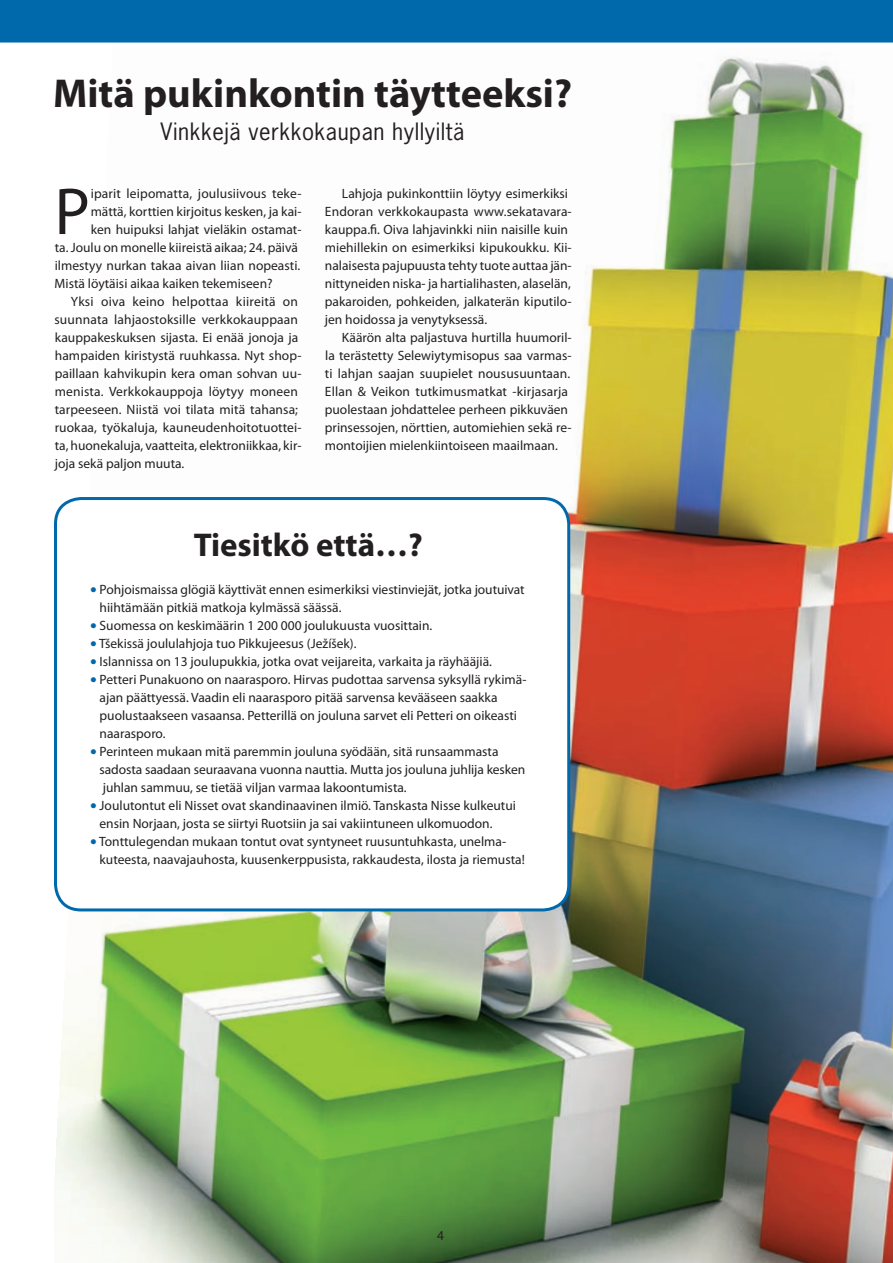
<style>
.page{position:relative;width:893px;height:1263px;background:#fff}
.page>*{position:absolute;margin:0;border:0;box-sizing:border-box;transform-origin:0 0}
.t1{font:66.9px "Myriad Pro";color:#231f20}
.t2{font:700 40.5px "Myriad Pro";color:#231f20}
.t3{font:700 33px "Myriad Pro";color:#231f20}
.t4{font:22.5px "News Gothic Std";letter-spacing:.025em;color:#231f20}
.t5{font:13.5px/18px "Myriad Pro";color:#231f20}
.t6{font:13.5px "Myriad Pro";letter-spacing:.02em;color:#231f20}
.s1{font-size:24px;color:#0069ab}
</style>
<div class="page">
<img style="left:54px;top:57px;width:839px;height:1206px">
<div style="left:56px;top:498px;width:513px;height:412px;background:#fff;border-radius:26px"></div>
<div style="left:54px;top:497px;width:516px;height:414px;border:3px solid #0069ab;border-radius:26px"></div>
<div style="left:0;top:0;width:893px;height:43px;background:#0069ab"></div>
<h2 class="t2" style="left:53px;top:67px;width:521px">Mitä pukinkontin täytteeksi?</h2>
<h3 class="t4" style="left:161px;top:117px;width:305px">Vinkkejä verkkokaupan hyllyiltä</h3>
<h1 class="t1" style="left:54px;top:170px;width:37px">P</h1>
<p class="t5" style="left:91px;top:184px;width:212px">iparit leipomatta, joulusiivous teke-</p>
<p class="t5" style="left:91px;top:202px;width:212px">mättä, korttien kirjoitus kesken, ja kai-</p>
<p class="t5" style="left:91px;top:220px;width:212px">ken huipuksi lahjat vieläkin ostamat-</p>
<p class="t5" style="left:55px;top:238px;width:245px">ta. Joulu on monelle kiireistä aikaa; 24. päivä</p>
<p class="t5" style="left:55px;top:256px;width:247px">ilmestyy nurkan takaa aivan liian nopeasti.</p>
<p class="t5" style="left:55px;top:274px;width:220px">Mistä löytäisi aikaa kaiken tekemiseen?</p>
<p class="t6" style="left:71px;top:293px;width:229px">Yksi oiva keino helpottaa kiireitä on</p>
<p class="t5" style="left:54px;top:310px;width:245px">suunnata lahjaostoksille verkkokauppaan</p>
<p class="t5" style="left:55px;top:328px;width:245px">kauppakeskuksen sijasta. Ei enää jonoja ja</p>
<p class="t5" style="left:55px;top:346px;width:248px">hampaiden kiristystä ruuhkassa. Nyt shop-</p>
<p class="t5" style="left:55px;top:364px;width:248px">paillaan kahvikupin kera oman sohvan uu-</p>
<p class="t5" style="left:55px;top:382px;width:245px">menista. Verkkokauppoja löytyy moneen</p>
<p class="t5" style="left:55px;top:400px;width:245px">tarpeeseen. Niistä voi tilata mitä tahansa;</p>
<p class="t5" style="left:55px;top:418px;width:248px">ruokaa, työkaluja, kauneudenhoitotuottei-</p>
<p class="t5" style="left:55px;top:436px;width:248px">ta, huonekaluja, vaatteita, elektroniikkaa, kir-</p>
<p class="t5" style="left:55px;top:454px;width:131px">joja sekä paljon muuta.</p>
<p class="t5" style="left:325px;top:184px;width:248px;text-indent:17px">Lahjoja pukinkonttiin löytyy esimerkiksi Endoran verkkokaupasta www.sekatavara&shy;kauppa.fi. Oiva lahjavinkki niin naisille kuin miehillekin on esimerkiksi kipukoukku. Kii&shy;nalaisesta pajupuusta tehty tuote auttaa jän&shy;nittyneiden niska- ja hartialihasten, alaselän, pakaroiden, pohkeiden, jalkaterän kiputilo&shy;jen hoidossa ja venytyksessä.</p>
<p class="t5" style="left:325px;top:328px;width:248px;text-indent:17px">Käärön alta paljastuva hurtilla huumoril&shy;la terästetty Selewiytymisopus saa varmas&shy;ti lahjan saajan suupielet noususuuntaan.<br>Ellan &amp; Veikon tutkimusmatkat -kirjasarja puolestaan johdattelee perheen pikkuväen prinsessojen, nörttien, automiehien sekä re&shy;montoijien mielenkiintoiseen maailmaan.</p>
<h3 class="t3" style="left:194px;top:524px;width:231px">Tiesitkö että…?</h3>
<p class="t5" style="left:100px;top:580px;width:427px;text-indent:-10px"><span class="s1">•</span> Pohjoismaissa glögiä käyttivät ennen esimerkiksi viestinviejät, jotka joutuivat hiihtämään pitkiä matkoja kylmässä säässä.</p>
<p class="t5" style="left:90px;top:616px;width:344px"><span class="s1">•</span> Suomessa on keskimäärin 1 200 000 joulukuusta vuosittain.</p>
<p class="t5" style="left:90px;top:634px;width:268px"><span class="s1">•</span> Tšekissä joululahjoja tuo Pikkujeesus (Ježíšek).</p>
<p class="t5" style="left:90px;top:652px;width:403px"><span class="s1">•</span> Islannissa on 13 joulupukkia, jotka ovat veijareita, varkaita ja räyhääjiä.</p>
<p class="t5" style="left:100px;top:670px;width:428px;text-indent:-10px"><span class="s1">•</span> Petteri Punakuono on naarasporo. Hirvas pudottaa sarvensa syksyllä rykimä&shy;ajan päättyessä. Vaadin eli naarasporo pitää sarvensa kevääseen saakka puolustaakseen vasaansa. Petterillä on jouluna sarvet eli Petteri on oikeasti naarasporo.</p>
<p class="t5" style="left:100px;top:742px;width:427px;text-indent:-10px"><span class="s1">•</span> Perinteen mukaan mitä paremmin jouluna syödään, sitä runsaammasta sadosta saadaan seuraavana vuonna nauttia. Mutta jos jouluna juhlija kesken juhlan sammuu, se tietää viljan varmaa lakoontumista.</p>
<p class="t5" style="left:100px;top:796px;width:418px;text-indent:-10px"><span class="s1">•</span> Joulutontut eli Nisset ovat skandinaavinen ilmiö. Tanskasta Nisse kulkeutui ensin Norjaan, josta se siirtyi Ruotsiin ja sai vakiintuneen ulkomuodon.</p>
<p class="t5" style="left:100px;top:832px;width:427px;text-indent:-10px"><span class="s1">•</span> Tonttulegendan mukaan tontut ovat syntyneet ruusuntuhkasta, unelma&shy;kuteesta, naavajauhosta, kuusenkerppusista, rakkaudesta, ilosta ja riemusta!</p>
</div>
